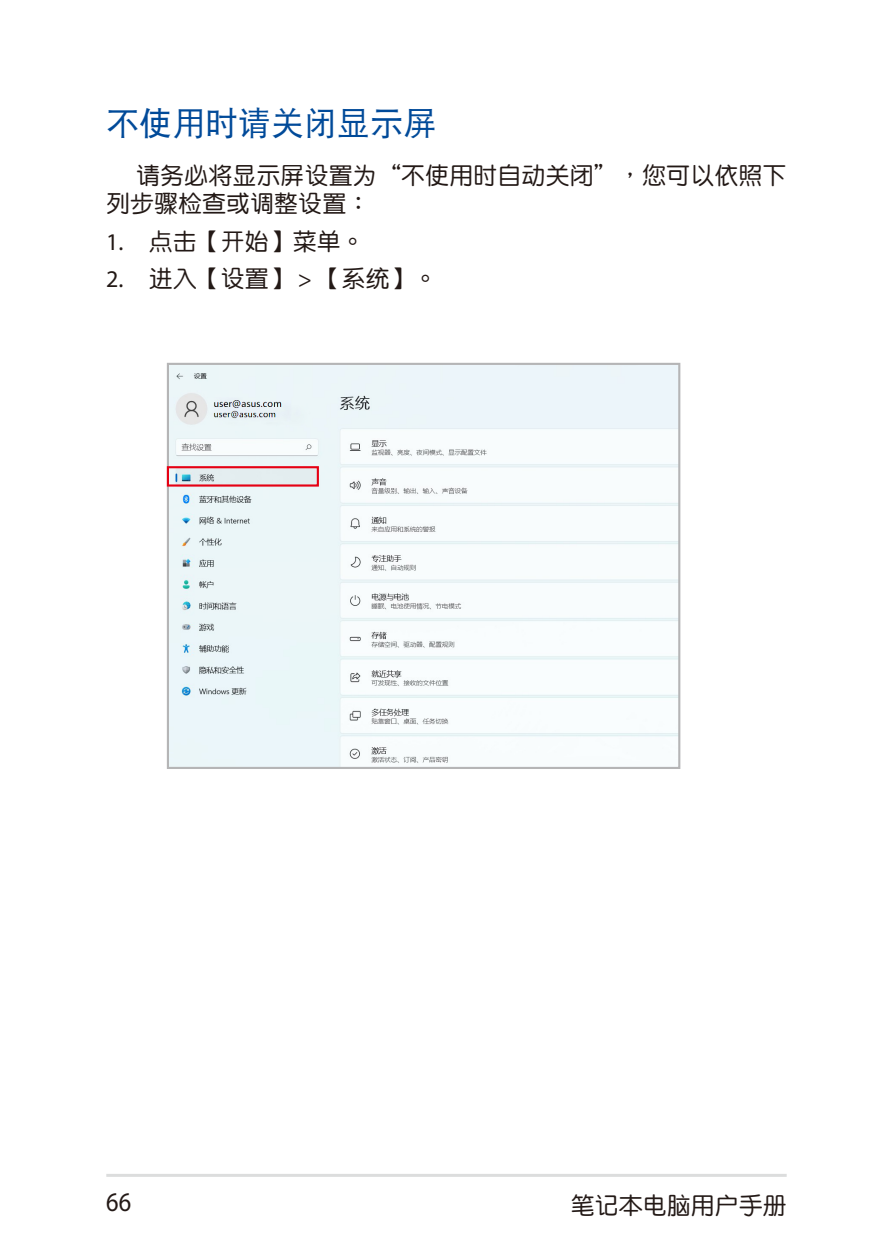
<style>
.page{position:relative;width:893px;height:1259px;background:#fff}
.page>*{position:absolute;margin:0;border:0;box-sizing:border-box;transform-origin:0 0}
.t1{font:33px "DF Hei GB5 Std W5";color:#004a99}
.t2{font:27px "Myriad Pro";color:#231916;scale:.9 1}
.t3{font:24px/28.8px "DF Yuan GB5 Std W5";color:#231916}
.s1{font-family:"Myriad Pro"}
</style>
<div class="page">
<hr style="left:106px;top:1173px;width:681px;height:3px;background:#dcdddd">
<img style="left:170px;top:366px;width:507px;height:400px">
<div style="left:167px;top:363px;width:513px;height:406px;border:2px solid #b5b5b6"></div>
<div style="left:167px;top:466px;width:152px;height:20px;border:2px solid #e60013"></div>
<h1 class="t1" style="left:106px;top:105px;width:332px">不使用時請關閉顯示屏</h1>
<p class="t3" style="left:106px;top:160px;width:682px;text-indent:30px">請務必將顯示屏設置為“不使用時自動關閉”，您可以依照下列步驟檢查或調整設置：</p>
<p class="t3" style="left:106px;top:226px;width:260px"><span class="s1">1.</span> 點擊【開始】菜單。</p>
<p class="t3" style="left:106px;top:264px;width:333px"><span class="s1">2.</span> 進入【設置】 <span class="s1">&gt;</span> 【系統】。</p>
<p class="t2" style="left:106px;top:1185px;width:29px">66</p>
<p class="t3" style="left:571px;top:1190px;width:218px">筆記本電腦用戶手冊</p>
</div>
